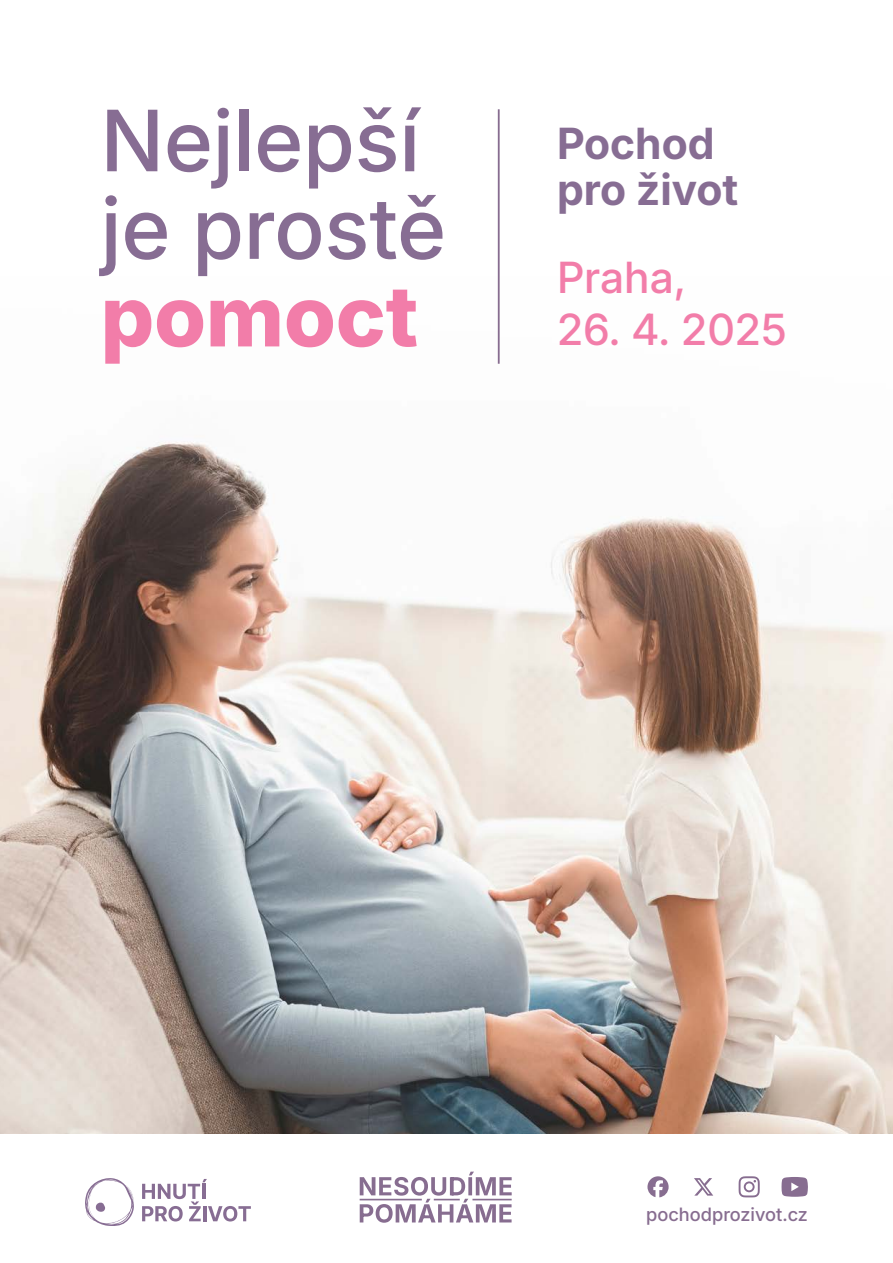
<style>
.page{position:relative;width:893px;height:1263px;background:#fff}
.page>*{position:absolute;margin:0;border:0;box-sizing:border-box;transform-origin:0 0}
.t1{font:500 84.6px/87.6px "Inter 18 pt";color:#876d93}
.t2{font:800 84.6px "Inter 18 pt";color:#f27da9}
.t3{font:500 43.05px "Inter 18 pt";color:#f27da9}
.t4{font:700 43.05px/46.7px "Inter 18 pt";color:#876d93}
.t5{font:500 18.45px "Inter 18 pt";color:#876d90}
</style>
<div class="page">
<img style="left:0;top:276px;width:893px;height:857px">
<hr style="left:498px;top:109px;width:2px;height:255px;background:#876d90">
<svg style="left:739px;top:1176px;width:21px;height:21px"></svg>
<svg style="left:694px;top:1178px;width:19px;height:17px"></svg>
<svg style="left:647px;top:1176px;width:22px;height:21px"></svg>
<svg style="left:781px;top:1177px;width:27px;height:20px"></svg>
<svg style="left:360px;top:1171px;width:152px;height:52px"></svg>
<svg style="left:85px;top:1178px;width:49px;height:48px"></svg>
<svg style="left:142px;top:1179px;width:109px;height:42px"></svg>
<h1 class="t1" style="left:101px;top:94px;width:347px">Nejlepší je prostě</h1>
<h1 class="t2" style="left:101px;top:252px;width:319px">pomoct</h1>
<h2 class="t4" style="left:557px;top:118px;width:183px">Pochod pro život</h2>
<h2 class="t3" style="left:557px;top:245px;width:131px">Praha,</h2>
<h2 class="t3" style="left:557px;top:297px;width:231px">26. 4. 2025</h2>
<p class="t5" style="left:646px;top:1200px;width:163px">pochodprozivot.cz</p>
</div>
